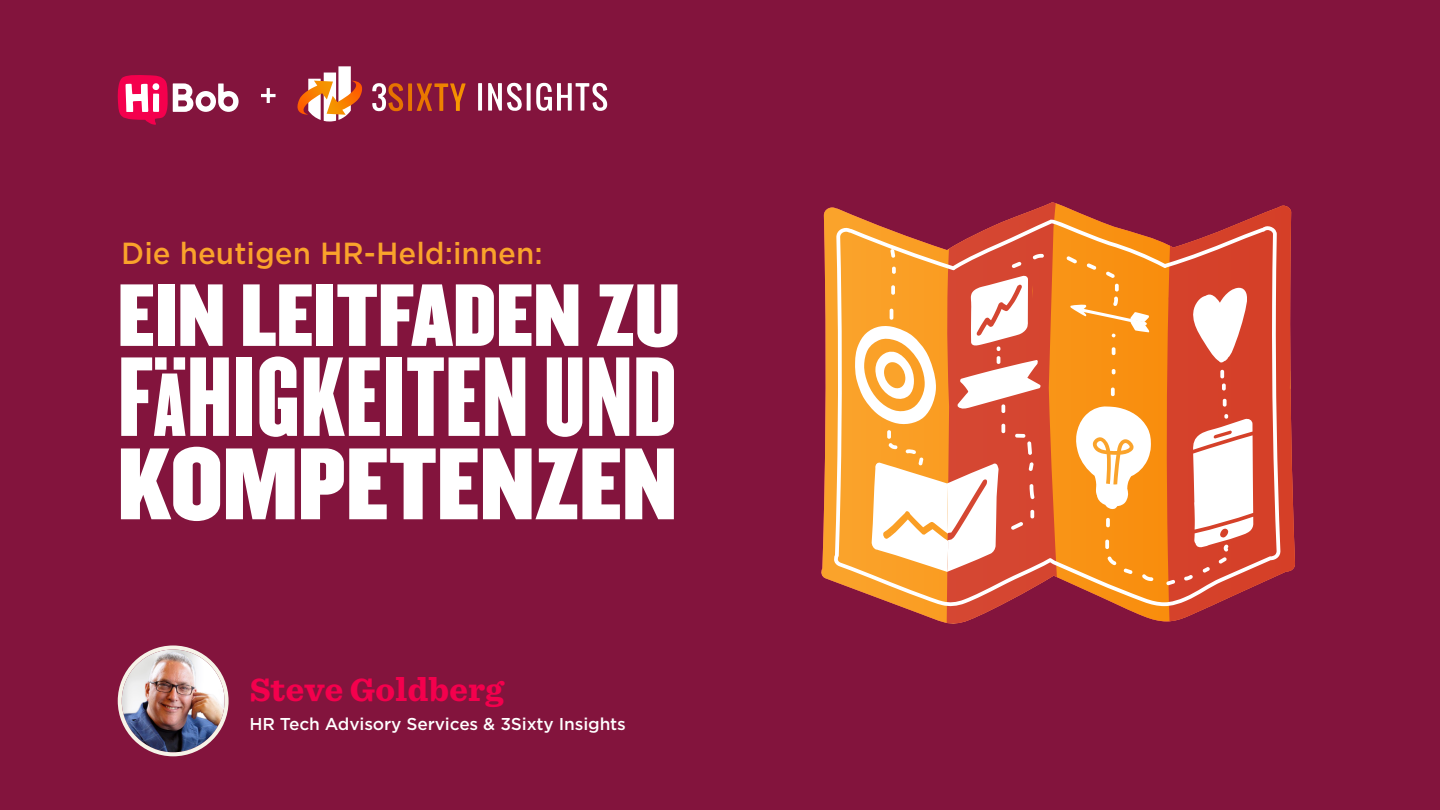
<style>
.page{position:relative;width:1440px;height:810px;background:#83143d}
.page>*{position:absolute;margin:0;border:0;box-sizing:border-box;transform-origin:0 0}
.t1{font:98.02px "Champion Liteweight";color:#fff}
.t2{font:88.5px "Champion Middleweight";color:#fff}
.t3{font:76.88px "Champion Middleweight";color:#fff}
.t4{font:900 30.75px "Sentinel S Sm";letter-spacing:-.01em;color:#f4004d}
.t5{font:500 29.33px "Gotham S Sm";color:#faa32b;scale:.96 1}
.t6{font:500 16.5px "Gotham S Sm";letter-spacing:-.01em;color:#fff}
.s1{font-size:78px}
</style>
<div class="page">
<svg style="left:261px;top:88px;width:15px;height:15px"></svg>
<img style="left:122px;top:650px;width:103px;height:102px;border-radius:51px">
<div style="left:118px;top:645px;width:111px;height:111px;border:4px solid #f6f3e8;border-radius:50%"></div>
<svg style="left:118px;top:75px;width:121px;height:50px"></svg>
<svg style="left:308px;top:66px;width:43px;height:56px"></svg>
<img style="left:297px;top:81px;width:30px;height:34px">
<img style="left:327px;top:81px;width:35px;height:34px">
<svg style="left:372px;top:83px;width:14px;height:28px"></svg>
<svg style="left:478px;top:83px;width:4px;height:28px"></svg>
<svg style="left:488px;top:83px;width:120px;height:28px"></svg>
<img style="left:388px;top:83px;width:78px;height:28px">
<svg style="left:821px;top:205px;width:345px;height:419px"></svg>
<svg style="left:1166px;top:205px;width:129px;height:417px"></svg>
<svg style="left:946px;top:202px;width:114px;height:421px"></svg>
<svg style="left:834px;top:219px;width:446px;height:388px;background:#e07132"></svg>
<svg style="left:1187px;top:286px;width:62px;height:77px;background:#eba89e"></svg>
<svg style="left:1075px;top:406px;width:76px;height:103px;background:#fcd3a0"></svg>
<svg style="left:1220px;top:370px;width:6px;height:21px"></svg>
<svg style="left:1223px;top:399px;width:4px;height:8px"></svg>
<svg style="left:1184px;top:414px;width:69px;height:167px;background:#ecaa9f"></svg>
<svg style="left:1166px;top:580px;width:9px;height:5px"></svg>
<svg style="left:1142px;top:574px;width:11px;height:7px"></svg>
<svg style="left:1124px;top:569px;width:8px;height:5px"></svg>
<svg style="left:1108px;top:556px;width:9px;height:9px"></svg>
<svg style="left:1105px;top:540px;width:4px;height:9px"></svg>
<svg style="left:1106px;top:518px;width:4px;height:9px"></svg>
<svg style="left:1111px;top:387px;width:4px;height:9px"></svg>
<svg style="left:1112px;top:369px;width:4px;height:5px"></svg>
<svg style="left:1112px;top:347px;width:4px;height:8px"></svg>
<svg style="left:1070px;top:284px;width:79px;height:53px;background:#f9a032"></svg>
<svg style="left:1106px;top:271px;width:9px;height:7px"></svg>
<svg style="left:1087px;top:263px;width:9px;height:7px"></svg>
<svg style="left:1066px;top:256px;width:11px;height:8px"></svg>
<svg style="left:855px;top:249px;width:189px;height:323px;background:#ee9f70"></svg>
<h3 class="t5" style="left:121px;top:233px;width:441px">Die heutigen HR-Held:innen:</h3>
<h3 class="t3" style="left:118px;top:252px;width:564px">EIN LEITFADEN ZU</h3>
<h1 class="t1" style="left:118px;top:317px;width:561px">F<span class="s1">Ä</span>HIGKEITEN UND</h1>
<h2 class="t2" style="left:118px;top:411px;width:561px">KOMPETENZEN</h2>
<h3 class="t4" style="left:249px;top:665px;width:256px">Steve Goldberg</h3>
<p class="t6" style="left:249px;top:713px;width:378px">HR Tech Advisory Services &amp; 3Sixty Insights</p>
</div>
